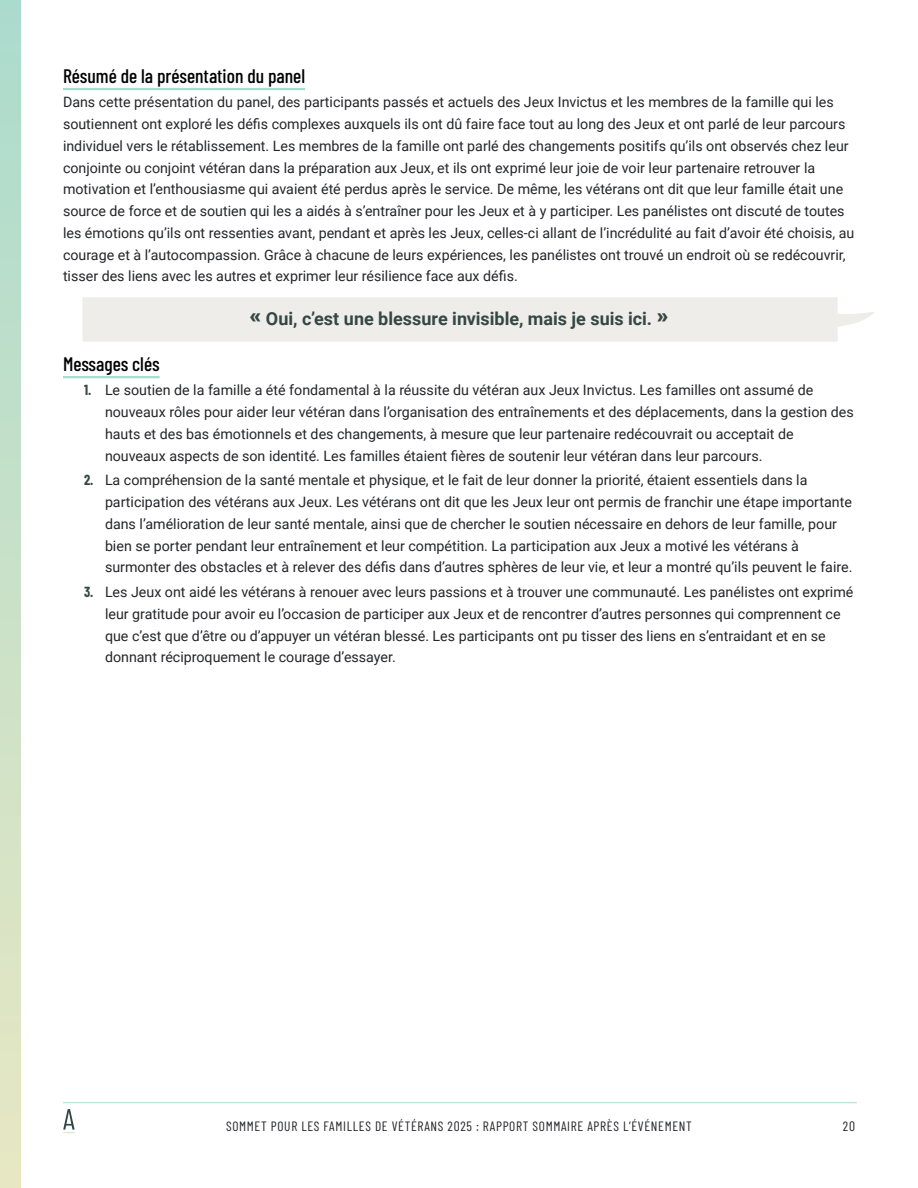
<style>
.page{position:relative;width:918px;height:1188px;background:#fff}
.page>*{position:absolute;margin:0;border:0;box-sizing:border-box;transform-origin:0 0}
.Heading_4{font:500 19.5px "Barlow Condensed";color:#000}
.Body{font:700 18px "Roboto";color:#354743}
.Body-2{font:14.25px/21.8px "Roboto";color:#242529}
.t1{font:13.5px "Barlow Condensed";letter-spacing:.05em;color:#242529}
.s1{font-family:"Barlow Condensed";font-weight:700;color:#354743}
</style>
<div class="page">
<hr style="left:63px;top:1102px;width:794px;height:1px;background:#aadbcf">
<svg style="left:63px;top:1109px;width:12px;height:25px"></svg>
<div style="left:0;top:0;width:21px;height:1188px;background:linear-gradient(to bottom,#abdbcd,#e7e7c3)"></div>
<div style="left:82px;top:297px;width:792px;height:45px;background:#eeedea"></div>
<hr style="left:63px;top:88px;width:242px;height:2px;background:#aadbcf">
<hr style="left:63px;top:376px;width:97px;height:2px;background:#aadbcf">
<p class="Heading_4" style="left:63px;top:62px;width:244px">Résumé de la présentation du panel</p>
<p class="Body-2" style="left:63px;top:91px;width:793px">Dans cette présentation du panel, des participants passés et actuels des Jeux Invictus et les membres de la famille qui les soutiennent ont exploré les défis complexes auxquels ils ont dû faire face tout au long des Jeux et ont parlé de leur parcours individuel vers le rétablissement. Les membres de la famille ont parlé des changements positifs qu’ils ont observés chez leur conjointe ou conjoint vétéran dans la préparation aux Jeux, et ils ont exprimé leur joie de voir leur partenaire retrouver la motivation et l’enthousiasme qui avaient été perdus après le service. De même, les vétérans ont dit que leur famille était une source de force et de soutien qui les a aidés à s’entraîner pour les Jeux et à y participer. Les panélistes ont discuté de toutes les émotions qu’ils ont ressenties avant, pendant et après les Jeux, celles-ci allant de l’incrédulité au fait d’avoir été choisis, au courage et à l’autocompassion. Grâce à chacune de leurs expériences, les panélistes ont trouvé un endroit où se redécouvrir, tisser des liens avec les autres et exprimer leur résilience face aux défis.</p>
<p class="Body" style="left:249px;top:306px;width:421px"><sup>«</sup> Oui, c’est une blessure invisible, mais je suis ici. <sup>»</sup></p>
<p class="Heading_4" style="left:63px;top:350px;width:98px">Messages clés</p>
<p class="Body-2" style="left:105px;top:379px;width:750px;text-indent:-21px"><span class="s1">1.</span> Le soutien de la famille a été fondamental à la réussite du vétéran aux Jeux Invictus. Les familles ont assumé de nouveaux rôles pour aider leur vétéran dans l’organisation des entraînements et des déplacements, dans la gestion des hauts et des bas émotionnels et des changements, à mesure que leur partenaire redécouvrait ou acceptait de nouveaux aspects de son identité. Les familles étaient fières de soutenir leur vétéran dans leur parcours.</p>
<p class="Body-2" style="left:105px;top:469px;width:749px;text-indent:-21px"><span class="s1">2.</span> La compréhension de la santé mentale et physique, et le fait de leur donner la priorité, étaient essentiels dans la participation des vétérans aux Jeux. Les vétérans ont dit que les Jeux leur ont permis de franchir une étape importante dans l’amélioration de leur santé mentale, ainsi que de chercher le soutien nécessaire en dehors de leur famille, pour bien se porter pendant leur entraînement et leur compétition. La participation aux Jeux a motivé les vétérans à surmonter des obstacles et à relever des défis dans d’autres sphères de leur vie, et leur a montré qu’ils peuvent le faire.</p>
<p class="Body-2" style="left:105px;top:581px;width:750px;text-indent:-21px"><span class="s1">3.</span> Les Jeux ont aidé les vétérans à renouer avec leurs passions et à trouver une communauté. Les panélistes ont exprimé leur gratitude pour avoir eu l’occasion de participer aux Jeux et de rencontrer d’autres personnes qui comprennent ce que c’est que d’être ou d’appuyer un vétéran blessé. Les participants ont pu tisser des liens en s’entraidant et en se donnant réciproquement le courage d’essayer.</p>
<p class="t1" style="left:226px;top:1116px;width:467px">SOMMET POUR LES FAMILLES DE VÉTÉRANS 2025 : RAPPORT SOMMAIRE APRÈS L’ÉVÉNEMENT</p>
<p class="t1" style="left:843px;top:1116px;width:14px">20</p>
</div>
